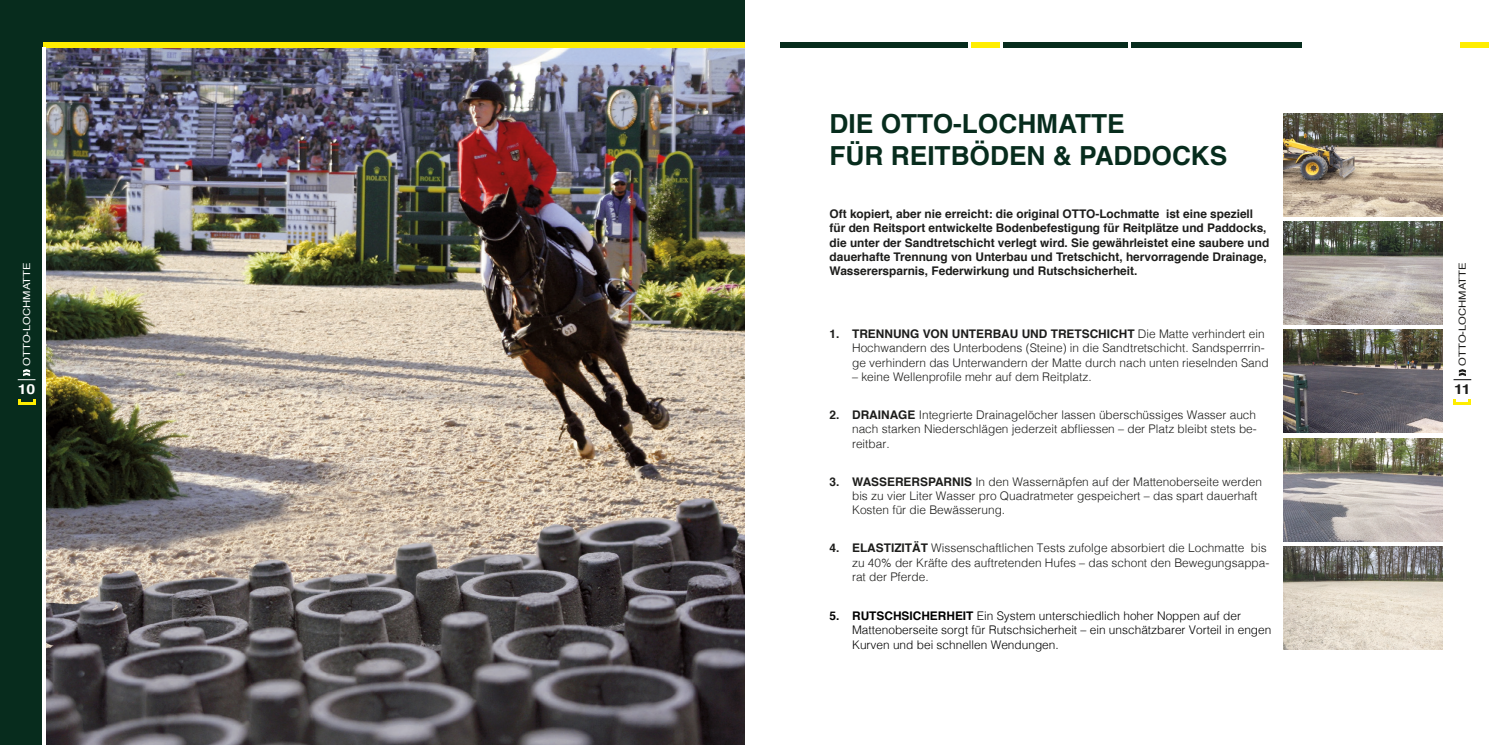
<style>
.page{position:relative;width:1489px;height:745px;background:#fff}
.page>*{position:absolute;margin:0;border:0;box-sizing:border-box;transform-origin:0 0}
.t1{font:700 26.25px/31.5px "Helvetica";color:#072c1d}
.t2{font:700 13.75px "Helvetica";color:#fff;scale:1.15 1}
.t3{font:700 13.75px "Helvetica";color:#1d1d1b;scale:1.15 1}
.t4{font:300 11.88px/14.2px "Helvetica";color:#1d1d1b}
.t5{font:700 11.88px/14.2px "Helvetica";color:#1d1d1b}
.t6{font:300 11.88px/14.2px "Helvetica";color:#000}
.t7{font:9.75px "Helvetica";color:#fff;scale:1.15 1}
.t8{font:9.75px "Helvetica";color:#1d1d1b;scale:1.15 1}
.s1{font-weight:700}
</style>
<div class="page">
<div style="left:0;top:0;width:744px;height:744px;background:#072c1d"></div>
<img style="left:46px;top:48px;width:698px;height:696px">
<div style="left:43px;top:43px;width:701px;height:5px;background:#ffed00"></div>
<hr style="left:43px;top:48px;width:3px;height:696px;background:#fff">
<hr style="left:18px;top:401px;width:17px;height:3px;background:#ffed00">
<svg style="left:18px;top:369px;width:17px;height:11px"></svg>
<hr style="left:1453px;top:401px;width:17px;height:3px;background:#ffed00">
<svg style="left:1453px;top:369px;width:17px;height:11px"></svg>
<div style="left:780px;top:43px;width:187px;height:5px;background:#072c1d"></div>
<div style="left:971px;top:43px;width:28px;height:5px;background:#ffed00"></div>
<div style="left:1003px;top:43px;width:124px;height:5px;background:#072c1d"></div>
<div style="left:1130px;top:43px;width:170px;height:5px;background:#072c1d"></div>
<div style="left:1460px;top:43px;width:28px;height:5px;background:#ffed00"></div>
<img style="left:1283px;top:113px;width:159px;height:103px">
<img style="left:1283px;top:221px;width:159px;height:103px">
<img style="left:1283px;top:330px;width:159px;height:102px">
<img style="left:1283px;top:438px;width:159px;height:102px">
<img style="left:1283px;top:546px;width:158px;height:102px">
<p class="t7" style="left:19px;top:365px;width:91px;rotate:-90deg">OTTO-LOCHMATTE</p>
<p class="t2" style="left:18px;top:377px;width:17px">10</p>
<h1 class="t1" style="left:829px;top:108px;width:399px">DIE OTTO-LOCHMATTE<br>FÜR REITBÖDEN &amp; PADDOCKS</h1>
<p class="t5" style="left:829px;top:207px;width:441px">Oft kopiert, aber nie erreicht: die original OTTO-Lochmatte ist eine speziell für den Reitsport entwickelte Bodenbefestigung für Reitplätze und Paddocks, die unter der Sandtretschicht verlegt wird. Sie gewährleistet eine saubere und dauerhafte Trennung von Unterbau und Tretschicht, hervorragende Drainage, Wasserersparnis, Federwirkung und Rutschsicherheit.</p>
<p class="t4" style="left:852px;top:326px;width:418px;text-indent:-23px"><span class="s1">1. TRENNUNG VON UNTERBAU UND TRETSCHICHT</span> Die Matte verhindert ein<br>Hochwandern des Unterbodens (Steine) in die Sandtretschicht. Sandsperrrin&shy;ge verhindern das Unterwandern der Matte durch nach unten rieselnden Sand</p>
<p class="t4" style="left:852px;top:368px;width:241px">– keine Wellenprofile mehr auf dem Reitplatz.</p>
<p class="t4" style="left:852px;top:406px;width:406px;text-align:justify;text-indent:-23px"><span class="s1">2. DRAINAGE</span> Integrierte Drainagelöcher lassen überschüssiges Wasser auch nach starken Niederschlägen jederzeit abfliessen – der Platz bleibt stets be&shy;reitbar.</p>
<p class="t4" style="left:852px;top:473px;width:411px;text-indent:-23px"><span class="s1">3. WASSERERSPARNIS</span> In den Wassernäpfen auf der Mattenoberseite werden bis zu vier Liter Wasser pro Quadratmeter gespeichert – das spart dauerhaft<br>Kosten für die Bewässerung.</p>
<p class="t4" style="left:852px;top:539px;width:419px;text-indent:-23px"><span class="s1">4. ELASTIZITÄT</span> Wissenschaftlichen Tests zufolge absorbiert die Lochmatte bis zu 40% der Kräfte des auftretenden Hufes – das schont den Bewegungsappa&shy;rat der Pferde.</p>
<p class="t6" style="left:852px;top:607px;width:421px;text-indent:-23px"><span class="s1">5. RUTSCHSICHERHEIT</span> Ein System unterschiedlich hoher Noppen auf der<br>Mattenoberseite sorgt für Rutschsicherheit – ein unschätzbarer Vorteil in engen<br>Kurven und bei schnellen Wendungen.</p>
<p class="t8" style="left:1454px;top:365px;width:91px;rotate:-90deg">OTTO-LOCHMATTE</p>
<p class="t3" style="left:1453px;top:377px;width:16px">11</p>
</div>
